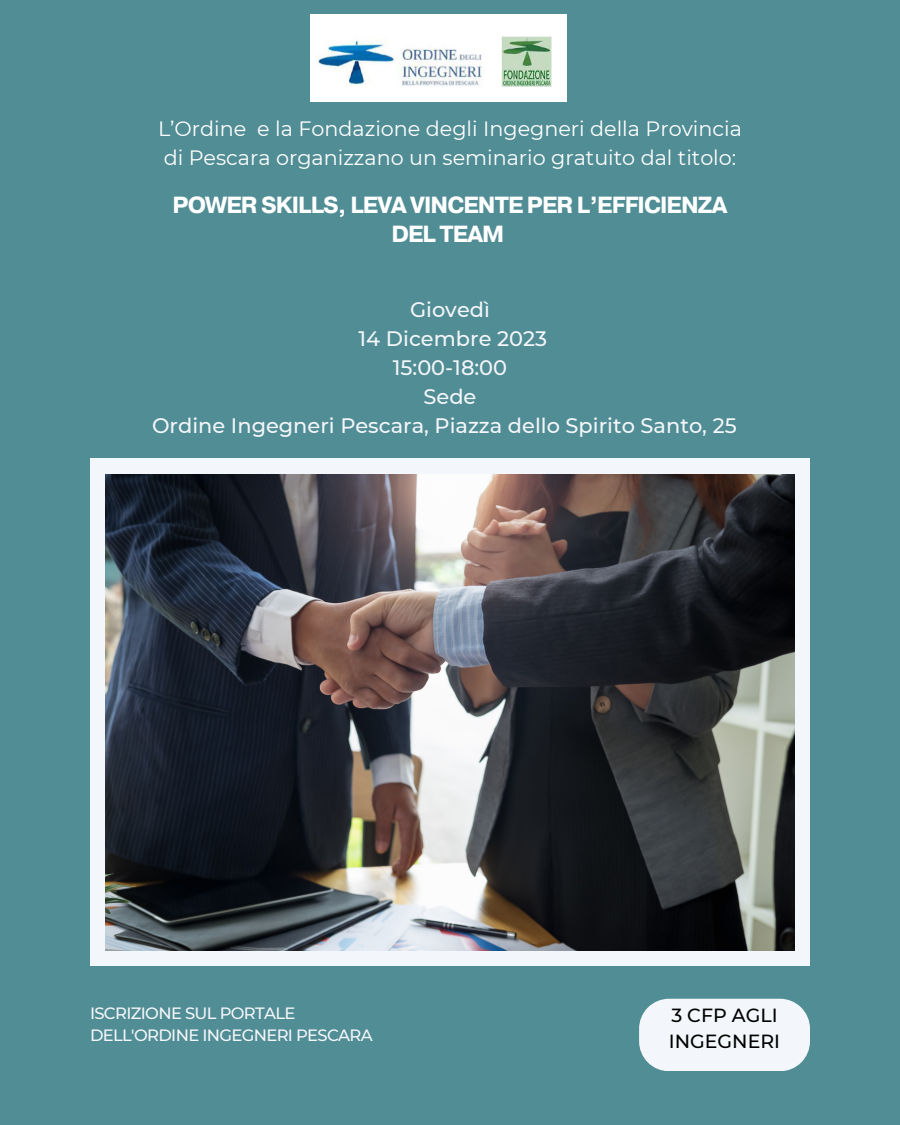
<style>
.page{position:relative;width:900px;height:1125px;background:#518d94}
.page>*{position:absolute;margin:0;border:0;box-sizing:border-box;transform-origin:0 0}
.t1{font:700 23.2px/29.2px "Pragmatica";letter-spacing:-.04em;color:#fff;text-align:center}
.t2{font:500 20.9px "Montserrat";color:#f3f6fa}
.t3{font:20.7px/28.5px "Montserrat";color:#fff}
.t4{font:500 19px "Montserrat";color:#000}
.t5{font:500 16.4px "Montserrat";letter-spacing:-.04em;color:#f3f6fa}
</style>
<div class="page">
<div style="left:90px;top:459px;width:720px;height:507px;background:#f3f6fa"></div>
<img style="left:106px;top:475px;width:688px;height:475px">
<svg style="left:639px;top:999px;width:171px;height:72px;background:#e8eff3"></svg>
<img style="left:311px;top:14px;width:256px;height:87px">
<p class="t3" style="left:158px;top:115px;width:585px">L’Ordine e la Fondazione degli Ingegneri della Provincia di Pescara organizzano un seminario gratuito dal titolo:</p>
<p class="t1" style="left:173px;top:191px;width:556px">POWER SKILLS, LEVA VINCENTE PER L’EFFICIENZA<br>DEL TEAM</p>
<p class="t2" style="left:410px;top:297px;width:81px">Giovedì</p>
<p class="t2" style="left:359px;top:326px;width:190px">14 Dicembre 2023</p>
<p class="t2" style="left:393px;top:355px;width:116px">15:00-18:00</p>
<p class="t2" style="left:424px;top:384px;width:54px">Sede</p>
<p class="t2" style="left:152px;top:412px;width:586px">Ordine Ingegneri Pescara, Piazza dello Spirito Santo, 25</p>
<p class="t5" style="left:90px;top:1003px;width:207px">ISCRIZIONE SUL PORTALE</p>
<p class="t5" style="left:90px;top:1026px;width:284px">DELL'ORDINE INGEGNERI PESCARA</p>
<p class="t4" style="left:671px;top:1004px;width:108px">3 CFP AGLI</p>
<p class="t4" style="left:669px;top:1030px;width:113px">INGEGNERI</p>
</div>
